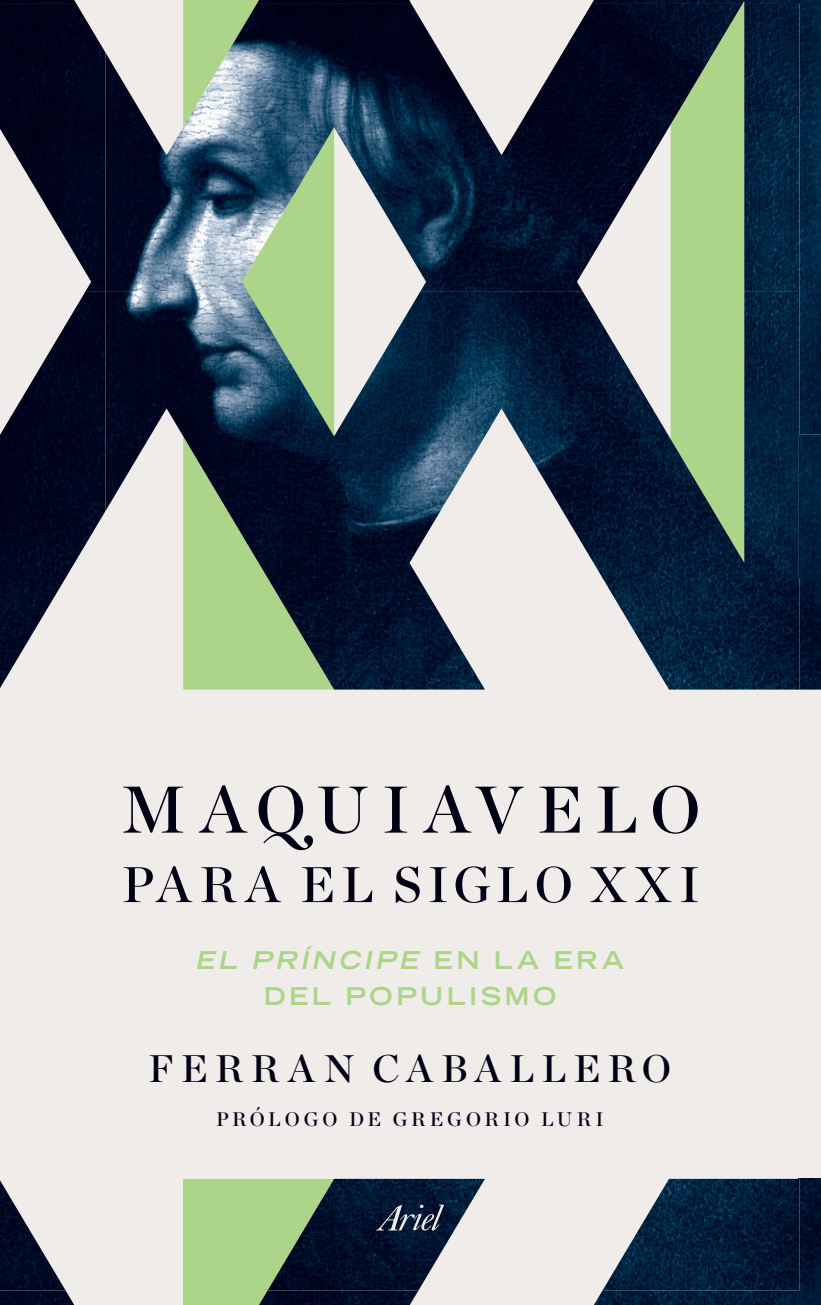
<style>
.page{position:relative;width:821px;height:1305px;background:#fff}
.page>*{position:absolute;margin:0;border:0;box-sizing:border-box;transform-origin:0 0}
.t1{font:50px "Chronicle Display Semi";letter-spacing:.135em;color:#000015}
.t2{font:38.4px "Chronicle Display Semi";letter-spacing:.2em;color:#000015}
.t3{font:700 expanded 24.6px/36px "Trade Gothic LH";letter-spacing:.145em;color:#acd589;text-align:center}
.t4{font:19.6px "Chronicle Display Semi";letter-spacing:.195em;color:#000015}
.s1{font-style:italic}
</style>
<div class="page">
<div style="left:0;top:0;width:821px;height:1304px;background:#f0ece9"></div>
<div style="left:183px;top:0;width:84px;height:689px;background:#acd589"></div>
<div style="left:183px;top:1178px;width:151px;height:126px;background:#acd589"></div>
<img style="left:0;top:0;width:77px;height:4px">
<img style="left:256px;top:0;width:156px;height:4px">
<img style="left:591px;top:0;width:208px;height:4px">
<img style="left:799px;top:0;width:22px;height:434px">
<img style="left:0;top:4px;width:105px;height:574px">
<img style="left:105px;top:4px;width:694px;height:574px">
<img style="left:799px;top:434px;width:22px;height:255px">
<img style="left:0;top:578px;width:66px;height:110px">
<img style="left:267px;top:578px;width:185px;height:111px">
<img style="left:452px;top:578px;width:347px;height:111px">
<img style="left:0;top:1290px;width:74px;height:14px">
<img style="left:259px;top:1290px;width:160px;height:14px">
<img style="left:594px;top:1290px;width:205px;height:14px">
<img style="left:799px;top:1178px;width:22px;height:126px">
<img style="left:0;top:1180px;width:66px;height:110px">
<img style="left:267px;top:1178px;width:185px;height:112px">
<img style="left:452px;top:1178px;width:347px;height:112px">
<svg style="left:376px;top:1204px;width:68px;height:26px;background:#35445a"></svg>
<svg style="left:123px;top:786px;width:60px;height:46px"></svg>
<svg style="left:199px;top:785px;width:48px;height:47px"></svg>
<svg style="left:385px;top:786px;width:22px;height:46px"></svg>
<svg style="left:423px;top:785px;width:101px;height:48px"></svg>
<svg style="left:539px;top:786px;width:41px;height:46px"></svg>
<svg style="left:597px;top:786px;width:39px;height:46px"></svg>
<svg style="left:653px;top:785px;width:44px;height:48px"></svg>
<svg style="left:258px;top:785px;width:109px;height:65px"></svg>
<h1 class="t1" style="left:122px;top:845px;width:579px">PARA EL SIGLO XXI</h1>
<p class="t3" style="left:195px;top:941px;width:430px"><span class="s1">EL PRÍNCIPE</span> E N L A E R A<br>DEL POPULISMO</p>
<h2 class="t2" style="left:148px;top:1038px;width:524px">FERRAN CABALLERO</h2>
<p class="t4" style="left:216px;top:1103px;width:389px">PRÓLOGO DE GREGORIO LURI</p>
</div>
